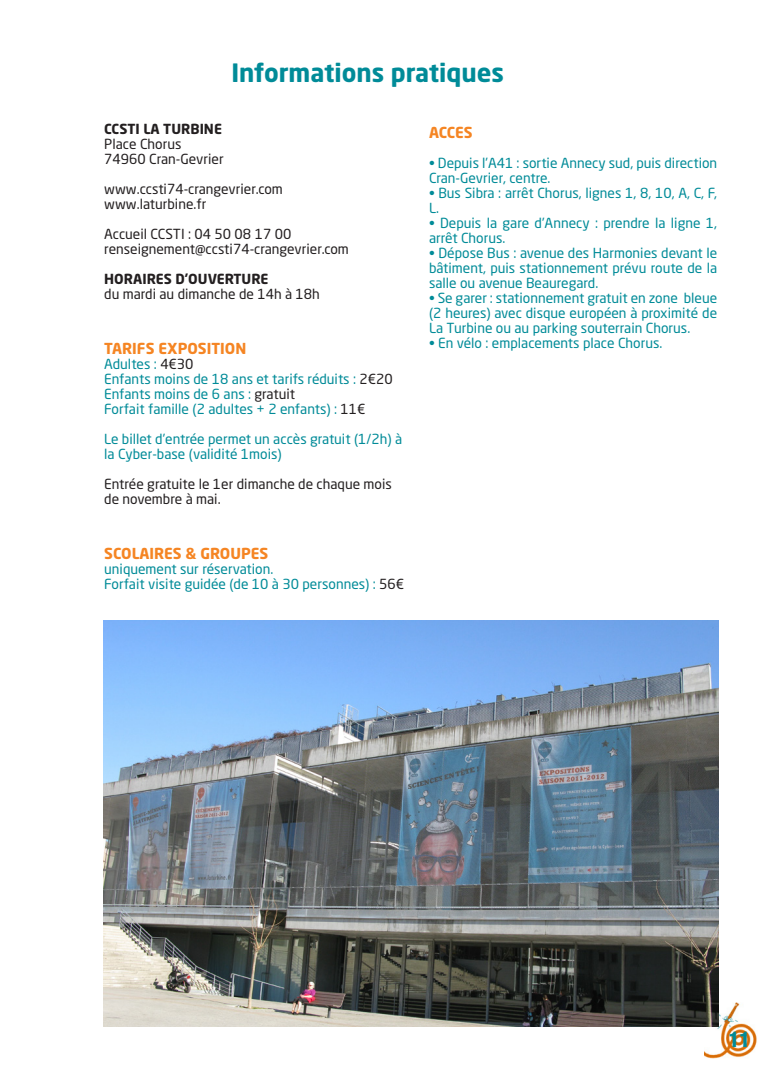
<style>
.page{position:relative;width:780px;height:1088px;background:#fff}
.page>*{position:absolute;margin:0;border:0;box-sizing:border-box;transform-origin:0 0}
.t1{font:700 25px "Neo Sans Std";color:#008b98}
.t2{font:900 condensed 20px "Swiss 721 BT";color:#008b98}
.t3{font:700 15px "Neo Sans Std";color:#f58523}
.t4{font:13.75px/15px "Neo Sans Std";color:#008b98}
.t5{font:13.75px/15px "Neo Sans Std";color:#231f20}
.t6{font:700 13.75px "Neo Sans Std";color:#231f20}
.s1{color:#231f20}
</style>
<div class="page">
<img style="left:705px;top:1003px;width:52px;height:56px">
<img style="left:103px;top:621px;width:615px;height:405px">
<h1 class="t1" style="left:231px;top:57px;width:274px">Informations pratiques</h1>
<p class="t3" style="left:429px;top:123px;width:45px">ACCES</p>
<p class="t4" style="left:429px;top:155px;width:290px">• Depuis l’A41 : sortie Annecy sud, puis direction<br>Cran-Gevrier, centre.</p>
<p class="t4" style="left:429px;top:185px;width:290px">• Bus Sibra : arrêt Chorus, lignes 1, 8, 10, A, C, F,<br>L.</p>
<p class="t4" style="left:429px;top:215px;width:290px">• Depuis la gare d’Annecy : prendre la ligne 1, arrêt Chorus.</p>
<p class="t4" style="left:429px;top:245px;width:290px;text-align:justify">• Dépose Bus : avenue des Harmonies devant le bâtiment, puis stationnement prévu route de la salle ou avenue Beauregard.</p>
<p class="t4" style="left:429px;top:290px;width:290px;text-align:justify">• Se garer : stationnement gratuit en zone bleue (2 heures) avec disque européen à proximité de La Turbine ou au parking souterrain Chorus.</p>
<p class="t4" style="left:429px;top:335px;width:235px">• En vélo : emplacements place Chorus.</p>
<p class="t6" style="left:104px;top:120px;width:119px">CCSTI LA TURBINE</p>
<p class="t5" style="left:104px;top:136px;width:121px">Place Chorus<br>74960 Cran-Gevrier</p>
<p class="t5" style="left:104px;top:181px;width:180px">www.ccsti74-crangevrier.com www.laturbine.fr</p>
<p class="t5" style="left:104px;top:226px;width:246px">Accueil CCSTI : 04 50 08 17 00 renseignement@ccsti74-crangevrier.com</p>
<p class="t6" style="left:104px;top:270px;width:166px">HORAIRES D’OUVERTURE</p>
<p class="t5" style="left:104px;top:286px;width:217px">du mardi au dimanche de 14h à 18h</p>
<p class="t3" style="left:104px;top:339px;width:143px">TARIFS EXPOSITION</p>
<p class="t4" style="left:104px;top:356px;width:290px">Adultes : <span class="s1">4€30<br></span>Enfants moins de 18 ans et tarifs réduits : <span class="s1">2€20<br></span>Enfants moins de 6 ans : <span class="s1">gratuit<br></span>Forfait famille (2 adultes + 2 enfants) : <span class="s1">11€</span></p>
<p class="t4" style="left:104px;top:431px;width:299px">Le billet d’entrée permet un accès gratuit (1/2h) à la Cyber-base (validité 1mois)</p>
<p class="t5" style="left:104px;top:476px;width:289px">Entrée gratuite le 1er dimanche de chaque mois de novembre à mai.</p>
<p class="t3" style="left:104px;top:544px;width:166px">SCOLAIRES &amp; GROUPES</p>
<p class="t4" style="left:104px;top:561px;width:301px">uniquement sur réservation.<br>Forfait visite guidée (de 10 à 30 personnes) : <span class="s1">56€</span></p>
<h2 class="t2" style="left:728px;top:1028px;width:23px">11</h2>
</div>
